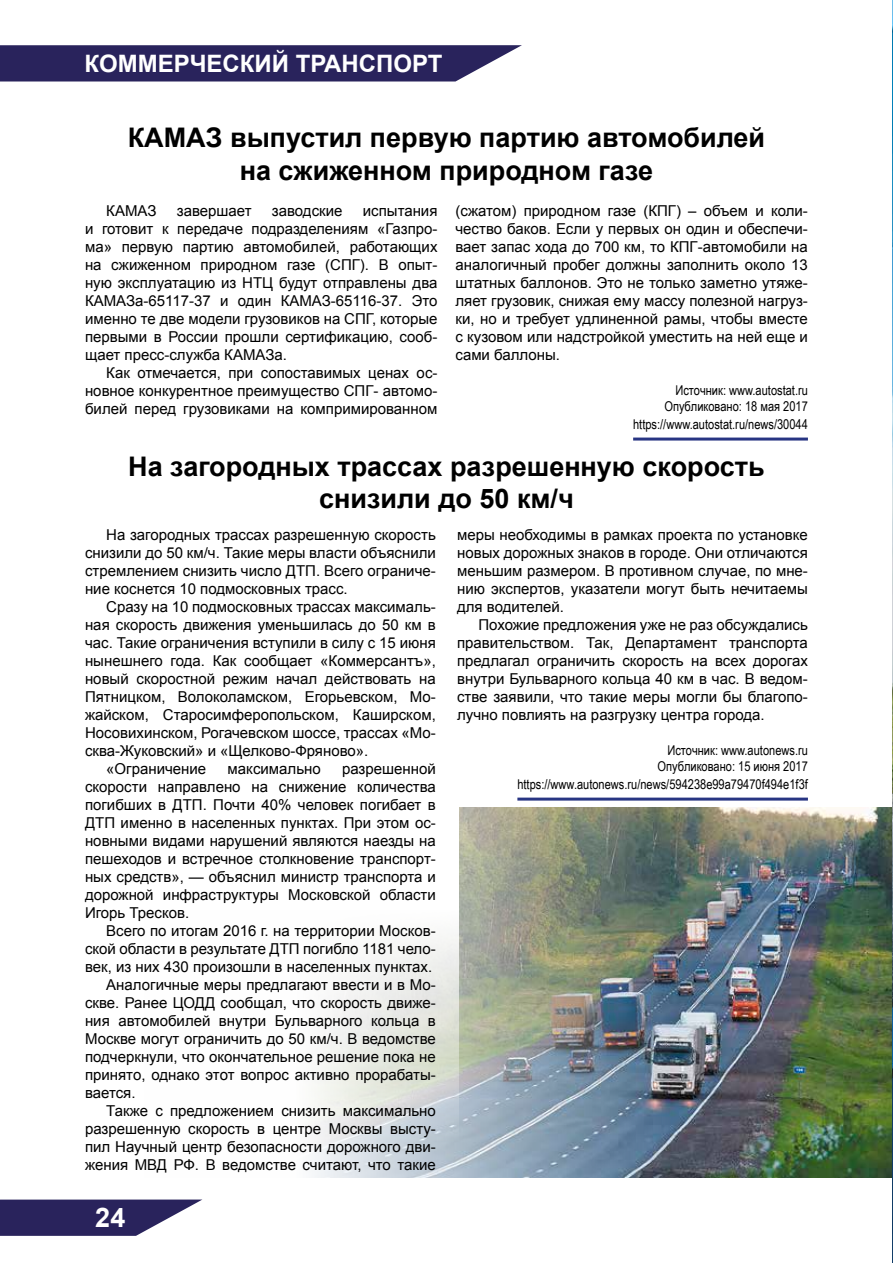
<style>
.page{position:relative;width:893px;height:1263px;background:#fff}
.page>*{position:absolute;margin:0;border:0;box-sizing:border-box;transform-origin:0 0}
.t1{font:700 27px/32.4px "Arial";color:#000;text-align:center}
.t2{font:700 27px "Arial";color:#fff}
.t3{font:700 24px "Arial";color:#fff}
.t4{font:15px/18px "Arial";color:#000;text-align:justify}
.t5{font:13.5px/16.5px "Arial Narrow";color:#000;text-align:right}
</style>
<div class="page">
<svg style="left:0;top:45px;width:522px;height:36px;background:#373167"></svg>
<svg style="left:0;top:1199px;width:202px;height:37px"></svg>
<hr style="left:633px;top:438px;width:175px;height:3px;background:#283583">
<img style="left:314px;top:807px;width:578px;height:371px">
<hr style="left:517px;top:798px;width:291px;height:3px;background:#283583">
<svg style="left:314px;top:807px;width:145px;height:363px"></svg>
<img style="left:892px;top:0;width:1px;height:1263px">
<h2 class="t3" style="left:84px;top:48px;width:360px">КОММЕРЧЕСКИЙ ТРАНСПОРТ</h2>
<h1 class="t1" style="left:128px;top:122px;width:639px">КАМАЗ выпустил первую партию автомобилей на сжиженном природном газе</h1>
<p class="t4" style="left:106px;top:202px;width:52px">КАМАЗ</p>
<p class="t4" style="left:177px;top:202px;width:76px">завершает</p>
<p class="t4" style="left:272px;top:202px;width:72px">заводские</p>
<p class="t4" style="left:85px;top:202px;width:354px;text-indent:278px">испытания и готовит к передаче подразделениям «Газпро&shy;ма» первую партию автомобилей, работающих на сжиженном природном газе (СПГ). В опыт&shy;ную эксплуатацию из НТЦ будут отправлены два КАМАЗа-65117-37 и один КАМАЗ-65116-37. Это именно те две модели грузовиков на СПГ, которые первыми в России прошли сертификацию, сооб&shy;щает пресс-служба КАМАЗа.</p>
<p class="t4" style="left:85px;top:364px;width:354px;text-indent:21px">Как отмечается, при сопоставимых ценах ос&shy;новное конкурентное преимущество СПГ- автомо&shy;билей перед грузовиками на компримированном</p>
<p class="t4" style="left:455px;top:202px;width:354px">(сжатом) природном газе (КПГ) – объем и коли&shy;чество баков. Если у первых он один и обеспечи&shy;вает запас хода до 700 км, то КПГ-автомобили на аналогичный пробег должны заполнить около 13 штатных баллонов. Это не только заметно утяже&shy;ляет грузовик, снижая ему массу полезной нагруз&shy;ки, но и требует удлиненной рамы, чтобы вместе с кузовом или надстройкой уместить на ней еще и сами баллоны.</p>
<p class="t5" style="left:664px;top:381px;width:145px">Источник: www.autostat.ru<br>Опубликовано: 18 мая 2017</p>
<p class="t5" style="left:633px;top:415px;width:176px">https://www.autostat.ru/news/30044</p>
<h1 class="t1" style="left:128px;top:451px;width:638px">На загородных трассах разрешенную скорость снизили до 50 км/ч</h1>
<p class="t4" style="left:457px;top:526px;width:352px">меры необходимы в рамках проекта по установке новых дорожных знаков в городе. Они отличаются меньшим размером. В противном случае, по мне&shy;нию экспертов, указатели могут быть нечитаемы для водителей.</p>
<p class="t4" style="left:457px;top:616px;width:352px;text-indent:21px">Похожие предложения уже не раз обсуждались правительством. Так, Департамент транспорта предлагал ограничить скорость на всех дорогах внутри Бульварного кольца 40 км в час. В ведом&shy;стве заявили, что такие меры могли бы благопо&shy;лучно повлиять на разгрузку центра города.</p>
<p class="t5" style="left:658px;top:741px;width:152px">Источник: www.autonews.ru<br>Опубликовано: 15 июня 2017</p>
<p class="t5" style="left:517px;top:775px;width:292px">https://www.autonews.ru/news/594238e99a79470f494e1f3f</p>
<p class="t4" style="left:85px;top:526px;width:352px;text-indent:21px">На загородных трассах разрешенную скорость снизили до 50 км/ч. Такие меры власти объяснили стремлением снизить число ДТП. Всего ограниче&shy;ние коснется 10 подмосковных трасс.</p>
<p class="t4" style="left:106px;top:598px;width:331px">Сразу на 10 подмосковных трассах максималь-</p>
<p class="t4" style="left:85px;top:616px;width:352px">ная скорость движения уменьшилась до 50 км в</p>
<p class="t4" style="left:85px;top:634px;width:352px">час. Такие ограничения вступили в силу с 15 июня</p>
<p class="t4" style="left:85px;top:652px;width:352px">нынешнего года. Как сообщает «Коммерсантъ»,</p>
<p class="t4" style="left:85px;top:670px;width:352px">новый скоростной режим начал действовать на</p>
<p class="t4" style="left:85px;top:688px;width:352px">Пятницком, Волоколамском, Егорьевском, Мо-</p>
<p class="t4" style="left:85px;top:706px;width:352px">жайском, Старосимферопольском, Каширском,</p>
<p class="t4" style="left:85px;top:724px;width:352px">Носовихинском, Рогачевском шоссе, трассах «Мо-</p>
<p class="t4" style="left:85px;top:742px;width:285px">сква-Жуковский» и «Щелково-Фряново».</p>
<p class="t4" style="left:106px;top:760px;width:101px">«Ограничение</p>
<p class="t4" style="left:228px;top:760px;width:95px">максимально</p>
<p class="t4" style="left:85px;top:760px;width:352px;text-indent:257px">разрешенной скорости направлено на снижение количества погибших в ДТП. Почти 40% человек погибает в ДТП именно в населенных пунктах. При этом ос&shy;новными видами нарушений являются наезды на пешеходов и встречное столкновение транспорт&shy;ных средств», — объяснил министр транспорта и дорожной инфраструктуры Московской области Игорь Тресков.</p>
<p class="t4" style="left:106px;top:922px;width:331px">Всего по итогам 2016 г. на территории Москов-</p>
<p class="t4" style="left:85px;top:940px;width:352px">ской области в результате ДТП погибло 1181 чело-</p>
<p class="t4" style="left:85px;top:958px;width:349px">век, из них 430 произошли в населенных пунктах.</p>
<p class="t4" style="left:106px;top:976px;width:331px">Аналогичные меры предлагают ввести и в Мо-</p>
<p class="t4" style="left:85px;top:994px;width:352px">скве. Ранее ЦОДД сообщал, что скорость движе-</p>
<p class="t4" style="left:85px;top:1012px;width:352px">ния автомобилей внутри Бульварного кольца в</p>
<p class="t4" style="left:85px;top:1030px;width:352px">Москве могут ограничить до 50 км/ч. В ведомстве</p>
<p class="t4" style="left:85px;top:1048px;width:352px">подчеркнули, что окончательное решение пока не</p>
<p class="t4" style="left:85px;top:1066px;width:352px">принято, однако этот вопрос активно прорабаты-</p>
<p class="t4" style="left:85px;top:1084px;width:52px">вается.</p>
<p class="t4" style="left:106px;top:1102px;width:331px">Также с предложением снизить максимально</p>
<p class="t4" style="left:85px;top:1120px;width:352px">разрешенную скорость в центре Москвы высту-</p>
<p class="t4" style="left:85px;top:1138px;width:352px">пил Научный центр безопасности дорожного дви-</p>
<p class="t4" style="left:85px;top:1156px;width:352px">жения МВД РФ. В ведомстве считают, что такие</p>
<h1 class="t2" style="left:95px;top:1199px;width:32px">24</h1>
</div>
